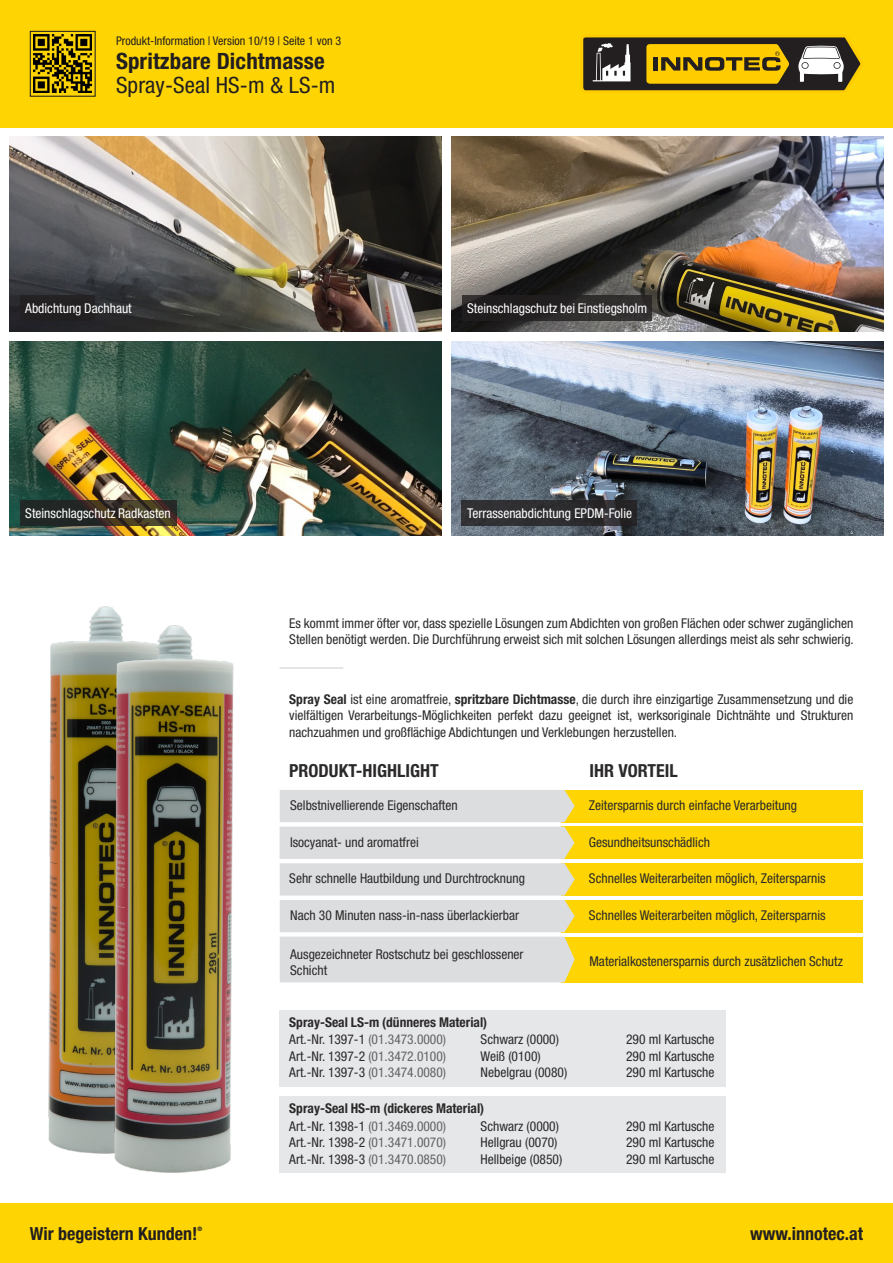
<style>
.page{position:relative;width:893px;height:1263px;background:#fff}
.page>*{position:absolute;margin:0;border:0;box-sizing:border-box;transform-origin:0 0}
.t1{font:700 condensed 22.5px "Helvetica Neue";letter-spacing:.005em;color:#231f20}
.t2{font:condensed 22.5px "Helvetica Neue";letter-spacing:.005em;color:#231f20}
.t3{font:700 condensed 18px "Helvetica Neue";color:#231f20}
.t4{font:700 condensed 18px "Helvetica Neue";color:#2b292a}
.t5{font:condensed 13.5px/16.5px "Helvetica Neue";color:#2b292a}
.t6{font:condensed 13.5px "Helvetica Neue";color:#fff}
.t7{font:700 condensed 13.5px "Helvetica Neue";color:#2b292a}
.t8{font:condensed 12px "Helvetica Neue";color:#231f20}
.t9{font:700 condensed 6.15px "Helvetica Neue";color:#231f20}
.s1{font-weight:700}
.s2{color:#636366}
</style>
<div class="page">
<div style="left:0;top:0;width:893px;height:128px;background:#fed503"></div>
<svg style="left:583px;top:37px;width:278px;height:54px"></svg>
<div style="left:30px;top:31px;width:66px;height:66px;border:1px solid #231f20"></div>
<img style="left:34px;top:35px;width:58px;height:58px">
<div style="left:280px;top:1010px;width:446px;height:76px;background:#e6e7e9"></div>
<div style="left:280px;top:1097px;width:446px;height:76px;background:#e6e7e9"></div>
<img style="left:9px;top:137px;width:433px;height:195px">
<img style="left:9px;top:341px;width:433px;height:195px">
<img style="left:451px;top:137px;width:433px;height:195px">
<img style="left:451px;top:341px;width:433px;height:195px">
<div style="left:20px;top:296px;width:75px;height:25px;background:#231f20"></div>
<svg style="left:20px;top:500px;width:157px;height:25px;fill:#272825"></svg>
<div style="left:462px;top:296px;width:189px;height:25px;background:#231f20"></div>
<svg style="left:462px;top:500px;width:175px;height:25px;fill:#2f2e31"></svg>
<div style="left:0;top:1203px;width:893px;height:60px;background:#fed503"></div>
<hr style="left:280px;top:667px;width:63px;height:2px;background:#dcdddf">
<div style="left:561px;top:790px;width:302px;height:32px;background:#fed503"></div>
<div style="left:561px;top:826px;width:302px;height:33px;background:#fed503"></div>
<div style="left:561px;top:936px;width:302px;height:46px;background:#fed503"></div>
<div style="left:561px;top:863px;width:302px;height:32px;background:#fed503"></div>
<div style="left:561px;top:900px;width:302px;height:32px;background:#fed503"></div>
<svg style="left:280px;top:790px;width:295px;height:192px"></svg>
<img style="left:49px;top:606px;width:75px;height:547px">
<img style="left:115px;top:625px;width:119px;height:548px">
<p class="t8" style="left:116px;top:34px;width:227px">Produkt-Information | Version 10/19 | Seite 1 von 3</p>
<h1 class="t1" style="left:116px;top:48px;width:210px">Spritzbare Dichtmasse</h1>
<h1 class="t2" style="left:116px;top:72px;width:221px">Spray-Seal HS-m &amp; LS-m</h1>
<p class="t6" style="left:25px;top:301px;width:108px">Abdichtung Dachhaut</p>
<p class="t6" style="left:25px;top:505px;width:147px">Steinschlagschutz Radkasten</p>
<p class="t6" style="left:467px;top:301px;width:182px">Steinschlagschutz bei Einstiegsholm</p>
<p class="t6" style="left:467px;top:505px;width:166px">Terrassenabdichtung EPDM-Folie</p>
<p class="t5" style="left:289px;top:615px;width:566px">Es kommt immer öfter vor, dass spezielle Lösungen zum Abdichten von großen Flächen oder schwer zugänglichen<br>Stellen benötigt werden. Die Durchführung erweist sich mit solchen Lösungen allerdings meist als sehr schwierig.</p>
<p class="t5" style="left:289px;top:691px;width:566px;text-align:justify"><span class="s1">Spray Seal</span> ist eine aromatfreie, <span class="s1">spritzbare Dichtmasse</span>, die durch ihre einzigartige Zusammensetzung und die vielfältigen Verarbeitungs-Möglichkeiten perfekt dazu geeignet ist, werksoriginale Dichtnähte und Strukturen nachzuahmen und großflächige Abdichtungen und Verklebungen herzustellen.</p>
<p class="t4" style="left:289px;top:759px;width:151px">PRODUKT-HIGHLIGHT</p>
<p class="t4" style="left:589px;top:759px;width:90px">IHR VORTEIL</p>
<p class="t5" style="left:290px;top:797px;width:169px">Selbstnivellierende Eigenschaften</p>
<p class="t5" style="left:589px;top:797px;width:210px">Zeitersparnis durch einfache Verarbeitung</p>
<p class="t5" style="left:290px;top:834px;width:130px">Isocyanat- und aromatfrei</p>
<p class="t5" style="left:589px;top:834px;width:123px">Gesundheitsunschädlich</p>
<p class="t5" style="left:289px;top:870px;width:237px">Sehr schnelle Hautbildung und Durchtrocknung</p>
<p class="t5" style="left:589px;top:870px;width:238px">Schnelles Weiterarbeiten möglich, Zeitersparnis</p>
<p class="t5" style="left:290px;top:907px;width:230px">Nach 30 Minuten nass-in-nass überlackierbar</p>
<p class="t5" style="left:589px;top:907px;width:238px">Schnelles Weiterarbeiten möglich, Zeitersparnis</p>
<p class="t5" style="left:589px;top:952px;width:255px">Materialkostenersparnis durch zusätzlichen Schutz</p>
<p class="t5" style="left:290px;top:946px;width:235px">Ausgezeichneter Rostschutz bei geschlossener<br>Schicht</p>
<p class="t7" style="left:289px;top:1013px;width:200px">Spray-Seal LS-m (dünneres Material)</p>
<p class="t5" style="left:289px;top:1031px;width:158px">Art.-Nr. 1397-1 <span class="s2">(01.3473.0000)</span></p>
<p class="t5" style="left:481px;top:1031px;width:80px">Schwarz (0000)</p>
<p class="t5" style="left:626px;top:1031px;width:90px">290 ml Kartusche</p>
<p class="t5" style="left:289px;top:1047px;width:158px">Art.-Nr. 1397-2 <span class="s2">(01.3472.0100)</span></p>
<p class="t5" style="left:481px;top:1047px;width:62px">Weiß (0100)</p>
<p class="t5" style="left:626px;top:1047px;width:90px">290 ml Kartusche</p>
<p class="t5" style="left:289px;top:1064px;width:158px">Art.-Nr. 1397-3 <span class="s2">(01.3474.0080)</span></p>
<p class="t5" style="left:481px;top:1064px;width:88px">Nebelgrau (0080)</p>
<p class="t5" style="left:626px;top:1064px;width:90px">290 ml Kartusche</p>
<p class="t7" style="left:289px;top:1100px;width:197px">Spray-Seal HS-m (dickeres Material)</p>
<p class="t5" style="left:289px;top:1118px;width:158px">Art.-Nr. 1398-1 <span class="s2">(01.3469.0000)</span></p>
<p class="t5" style="left:481px;top:1118px;width:80px">Schwarz (0000)</p>
<p class="t5" style="left:626px;top:1118px;width:90px">290 ml Kartusche</p>
<p class="t5" style="left:289px;top:1134px;width:158px">Art.-Nr. 1398-2 <span class="s2">(01.3471.0070)</span></p>
<p class="t5" style="left:481px;top:1134px;width:78px">Hellgrau (0070)</p>
<p class="t5" style="left:626px;top:1134px;width:90px">290 ml Kartusche</p>
<p class="t5" style="left:289px;top:1151px;width:158px">Art.-Nr. 1398-3 <span class="s2">(01.3470.0850)</span></p>
<p class="t5" style="left:481px;top:1151px;width:83px">Hellbeige (0850)</p>
<p class="t5" style="left:626px;top:1151px;width:90px">290 ml Kartusche</p>
<p class="t9" style="left:197px;top:1225px;width:6px">®</p>
<p class="t3" style="left:30px;top:1223px;width:169px">Wir begeistern Kunden!</p>
<p class="t3" style="left:750px;top:1223px;width:114px">www.innotec.at</p>
</div>
